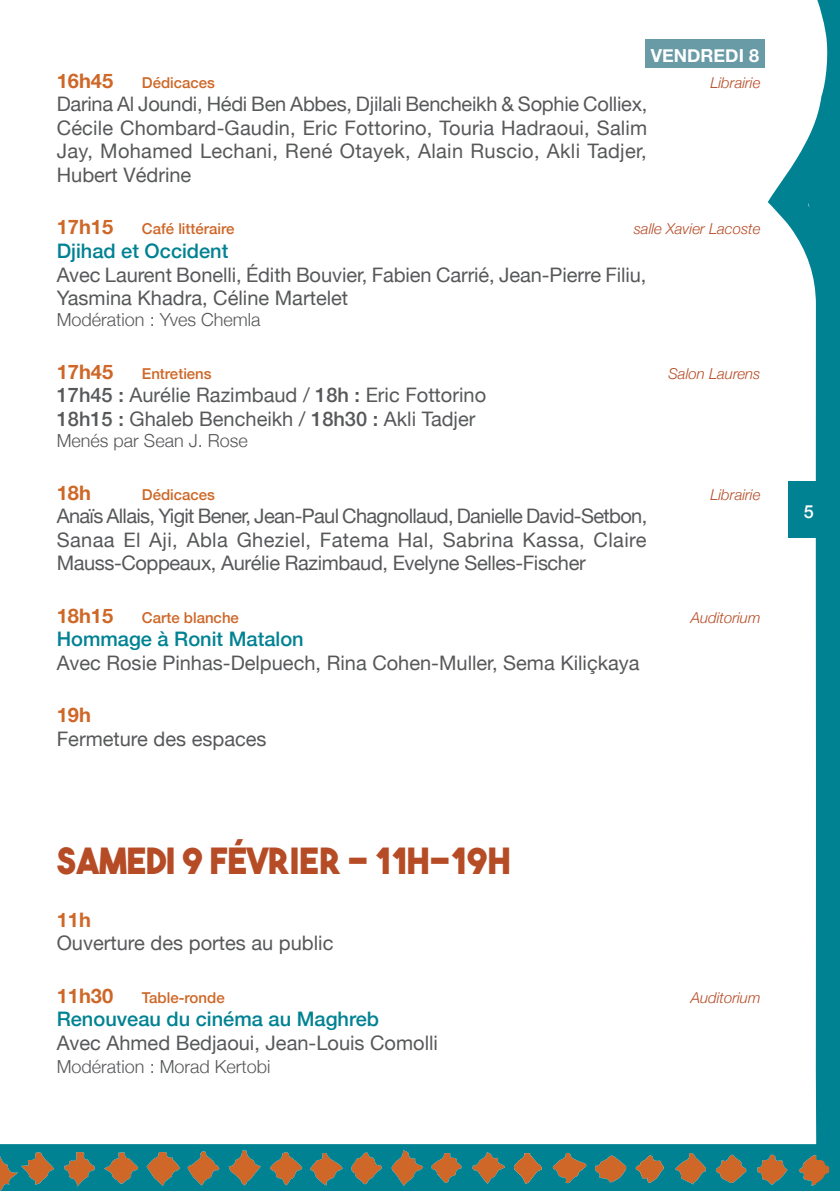
<style>
.page{position:relative;width:840px;height:1191px;background:#fff}
.page>*{position:absolute;margin:0;border:0;box-sizing:border-box;transform-origin:0 0}
.t1{font:36px "The Bold Font";color:#b64c26}
.t2{font:20px/23.6px "Helvetica Neue";color:#57585a;text-align:justify}
.t3{font:500 20px "Helvetica Neue";color:#008293}
.t4{font:700 20px "Helvetica Neue";color:#ce6727}
.t5{font:300 18px "Helvetica Neue";color:#57585a}
.t6{font:700 18px "Helvetica Neue";color:#fff}
.t7{font:500 18px "Helvetica Neue";color:#fff}
.t8{font:italic 300 15px "Helvetica Neue";color:#b64c26}
.t9{font:500 15px "Helvetica Neue";color:#ce6727}
.s1{font-weight:500}
</style>
<div class="page">
<svg style="left:764px;top:0;width:75px;height:1144px"></svg>
<svg style="left:0;top:1144px;width:839px;height:47px;background:#387c77"></svg>
<div style="left:788px;top:480px;width:51px;height:57px;background:#008293"></div>
<div style="left:645px;top:39px;width:119px;height:29px;background:#689ba6"></div>
<p class="t6" style="left:650px;top:42px;width:109px">VENDREDI 8</p>
<p class="t4" style="left:57px;top:65px;width:58px">16h45</p>
<p class="t9" style="left:142px;top:70px;width:75px">Dédicaces</p>
<p class="t8" style="left:710px;top:70px;width:52px">Librairie</p>
<p class="t2" style="left:57px;top:93px;width:591px">Darina Al Joundi, Hédi Ben Abbes, Djilali Bencheikh &amp; Sophie Colliex, Cécile Chombard-Gaudin, Eric Fottorino, Touria Hadraoui, Salim Jay, Mohamed Lechani, René Otayek, Alain Ruscio, Akli Tadjer, Hubert Védrine</p>
<p class="t4" style="left:57px;top:211px;width:58px">17h15</p>
<p class="t9" style="left:142px;top:217px;width:94px">Café littéraire</p>
<p class="t8" style="left:633px;top:217px;width:128px">salle Xavier Lacoste</p>
<p class="t3" style="left:57px;top:235px;width:173px">Djihad et Occident</p>
<p class="t2" style="left:57px;top:264px;width:591px">Avec Laurent Bonelli, Édith Bouvier, Fabien Carrié, Jean-Pierre Filiu,<br>Yasmina Khadra, Céline Martelet</p>
<p class="t5" style="left:57px;top:305px;width:205px">Modération : Yves Chemla</p>
<p class="t4" style="left:57px;top:356px;width:58px">17h45</p>
<p class="t9" style="left:142px;top:361px;width:71px">Entretiens</p>
<p class="t8" style="left:668px;top:362px;width:93px">Salon Laurens</p>
<p class="t2" style="left:57px;top:385px;width:430px"><span class="s1">17h45 :</span> Aurélie Razimbaud / <span class="s1">18h :</span> Eric Fottorino<br><span class="s1">18h15 :</span> Ghaleb Bencheikh / <span class="s1">18h30 :</span> Akli Tadjer</p>
<p class="t5" style="left:57px;top:426px;width:192px">Menés par Sean J. Rose</p>
<p class="t4" style="left:57px;top:477px;width:36px">18h</p>
<p class="t9" style="left:142px;top:482px;width:75px">Dédicaces</p>
<p class="t8" style="left:710px;top:482px;width:52px">Librairie</p>
<p class="t2" style="left:57px;top:505px;width:591px">Anaïs Allais, Yigit Bener, Jean-Paul Chagnollaud, Danielle David-Setbon, Sanaa El Aji, Abla Gheziel, Fatema Hal, Sabrina Kassa, Claire Mauss-Coppeaux, Aurélie Razimbaud, Evelyne Selles-Fischer</p>
<p class="t4" style="left:57px;top:600px;width:58px">18h15</p>
<p class="t9" style="left:142px;top:605px;width:98px">Carte blanche</p>
<p class="t8" style="left:690px;top:605px;width:71px">Auditorium</p>
<p class="t3" style="left:57px;top:623px;width:248px">Hommage à Ronit Matalon</p>
<p class="t2" style="left:57px;top:652px;width:584px">Avec Rosie Pinhas-Delpuech, Rina Cohen-Muller, Sema Kiliçkaya</p>
<p class="t4" style="left:57px;top:699px;width:36px">19h</p>
<p class="t2" style="left:57px;top:728px;width:211px">Fermeture des espaces</p>
<h1 class="t1" style="left:57px;top:838px;width:455px">SAMEDI 9 FÉVRIER - 11h-19h</h1>
<p class="t4" style="left:57px;top:904px;width:36px">11h</p>
<p class="t2" style="left:57px;top:932px;width:278px">Ouverture des portes au public</p>
<p class="t4" style="left:57px;top:979px;width:58px">11h30</p>
<p class="t9" style="left:142px;top:985px;width:84px">Table-ronde</p>
<p class="t8" style="left:690px;top:985px;width:71px">Auditorium</p>
<p class="t3" style="left:57px;top:1003px;width:323px">Renouveau du cinéma au Maghreb</p>
<p class="t2" style="left:57px;top:1032px;width:382px">Avec Ahmed Bedjaoui, Jean-Louis Comolli</p>
<p class="t5" style="left:57px;top:1052px;width:215px">Modération : Morad Kertobi</p>
<p class="t7" style="left:803px;top:497px;width:12px">5</p>
</div>
